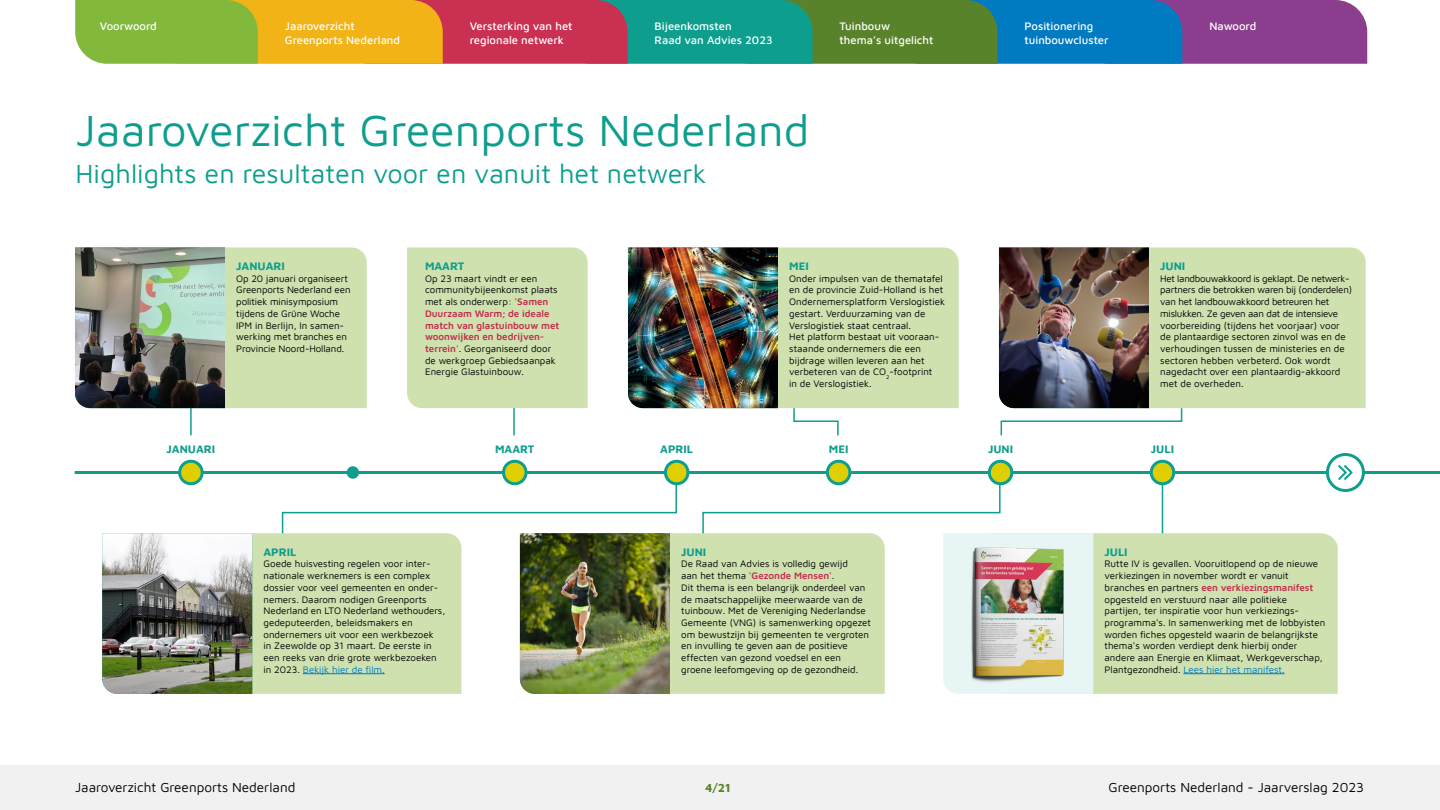
<style>
.page{position:relative;width:1440px;height:810px;background:#fff}
.page>*{position:absolute;margin:0;border:0;box-sizing:border-box;transform-origin:0 0}
.t1{font:45px "Maven Pro";color:#0e9e8e}
.t2{font:27px "Maven Pro";color:#0e9e8e}
.t3{font:13.5px "Maven Pro";color:#000}
.t4{font:700 12px "Maven Pro";color:#59832b}
.t5{font:500 11.25px/13.5px "Maven Pro";color:#fff}
.t6{font:700 11.25px "Maven Pro";color:#0e9e8e}
.t7{font:9.75px/11.7px "Maven Pro";color:#000}
.t8{font:9.75px/11.7px "Maven Pro";letter-spacing:-.025em;color:#000}
.s1{font-weight:600;color:#c2304f}
.s2{color:#007ac1}
</style>
<div class="page">
<div style="left:0;top:765px;width:1440px;height:45px;background:#f2f1f1"></div>
<svg style="left:793px;top:408px;width:46px;height:28px"></svg>
<hr style="left:75px;top:471px;width:1365px;height:3px;background:#0e9e8e">
<svg style="left:1327px;top:454px;width:36px;height:36px"></svg>
<div style="left:1326px;top:453px;width:39px;height:39px;border:3px solid #0e9e8e;border-radius:50%"></div>
<svg style="left:1338px;top:465px;width:15px;height:15px"></svg>
<div style="left:180px;top:461px;width:22px;height:23px;background:#dfce00;border-radius:50%"></div>
<div style="left:178px;top:460px;width:26px;height:25px;border:3px solid #0e9e8e;border-radius:50%"></div>
<hr style="left:190px;top:401px;width:2px;height:34px;background:#0e9e8e">
<div style="left:827px;top:461px;width:23px;height:23px;background:#dfce00;border-radius:50%"></div>
<div style="left:826px;top:460px;width:25px;height:25px;border:3px solid #0e9e8e;border-radius:50%"></div>
<hr style="left:1162px;top:472px;width:1px;height:84px;background:#0e9e8e">
<div style="left:1151px;top:461px;width:23px;height:23px;background:#dfce00;border-radius:50%"></div>
<div style="left:1150px;top:460px;width:25px;height:25px;border:3px solid #0e9e8e;border-radius:50%"></div>
<div style="left:989px;top:461px;width:23px;height:23px;background:#dfce00;border-radius:50%"></div>
<div style="left:988px;top:460px;width:25px;height:25px;border:3px solid #0e9e8e;border-radius:50%"></div>
<div style="left:1183px;top:248px;width:183px;height:160px;background:#cee1af"></div>
<svg style="left:1000px;top:248px;width:183px;height:188px"></svg>
<img style="left:999px;top:248px;width:150px;height:160px">
<div style="left:778px;top:248px;width:181px;height:160px;background:#cee1af"></div>
<img style="left:628px;top:247px;width:150px;height:161px">
<div style="left:665px;top:461px;width:23px;height:23px;background:#dfce00;border-radius:50%"></div>
<div style="left:664px;top:460px;width:25px;height:25px;border:3px solid #0e9e8e;border-radius:50%"></div>
<div style="left:504px;top:461px;width:22px;height:23px;background:#dfce00;border-radius:50%"></div>
<div style="left:502px;top:460px;width:26px;height:25px;border:3px solid #0e9e8e;border-radius:50%"></div>
<div style="left:347px;top:466px;width:12px;height:13px;background:#0e9e8e;border-radius:50%"></div>
<div style="left:225px;top:248px;width:142px;height:160px;background:#cee1af"></div>
<img style="left:75px;top:248px;width:150px;height:160px">
<div style="left:678px;top:533px;width:24px;height:161px;background:#cee1af"></div>
<svg style="left:281px;top:472px;width:397px;height:222px"></svg>
<img style="left:520px;top:533px;width:150px;height:161px">
<div style="left:252px;top:533px;width:209px;height:161px;background:#cee1af"></div>
<hr style="left:303px;top:673px;width:82px;height:1px;background:#007ac1">
<img style="left:102px;top:533px;width:150px;height:161px">
<div style="left:1093px;top:533px;width:245px;height:161px;background:#cee1af"></div>
<hr style="left:1183px;top:673px;width:102px;height:1px;background:#007ac1">
<svg style="left:702px;top:472px;width:312px;height:222px"></svg>
<img style="left:943px;top:533px;width:150px;height:161px">
<hr style="left:513px;top:401px;width:2px;height:34px;background:#0e9e8e">
<div style="left:407px;top:248px;width:181px;height:160px;background:#cee1af"></div>
<svg style="left:75px;top:0;width:1292px;height:64px;background:#757f63"></svg>
<p class="t5" style="left:100px;top:19px;width:58px">Voorwoord</p>
<p class="t5" style="left:285px;top:19px;width:117px">Jaaroverzicht<br>Greenports Nederland</p>
<p class="t5" style="left:470px;top:19px;width:104px">Versterking van het regionale netwerk</p>
<p class="t5" style="left:655px;top:19px;width:119px">Bijeenkomsten<br>Raad van Advies 2023</p>
<p class="t5" style="left:840px;top:19px;width:95px">Tuinbouw thema’s uitgelicht</p>
<p class="t5" style="left:1024px;top:19px;width:86px">Positionering tuinbouwcluster</p>
<p class="t5" style="left:1209px;top:19px;width:49px">Nawoord</p>
<h1 class="t1" style="left:76px;top:99px;width:735px">Jaaroverzicht Greenports Nederland</h1>
<h2 class="t2" style="left:76px;top:155px;width:632px">Highlights en resultaten voor en vanuit het netwerk</h2>
<p class="t6" style="left:236px;top:258px;width:50px">JANUARI</p>
<p class="t7" style="left:236px;top:272px;width:116px">Op 20 januari organiseert<br>Greenports Nederland een politiek minisymposium tijdens de Grüne Woche<br>IPM in Berlijn, In samen&shy;werking met branches en<br>Provincie Noord-Holland.</p>
<p class="t6" style="left:425px;top:258px;width:41px">MAART</p>
<p class="t7" style="left:425px;top:272px;width:136px">Op 23 maart vindt er een communitybijeenkomst plaats met als onderwerp: <span class="s1">'Samen<br>Duurzaam Warm; de ideale match van glastuinbouw met woonwijken en bedrijven&shy;terrein'</span>. Georganiseerd door de werkgroep Gebiedsaanpak<br>Energie Glastuinbouw.</p>
<p class="t6" style="left:789px;top:258px;width:21px">MEI</p>
<p class="t7" style="left:789px;top:272px;width:157px">Onder impulsen van de thematafel en de provincie Zuid-Holland is het<br>Ondernemersplatform Verslogistiek gestart. Verduurzaming van de<br>Verslogistiek staat centraal.<br>Het platform bestaat uit vooraan&shy;staande ondernemers die een bijdrage willen leveren aan het verbeteren van de CO<sub>2</sub>-footprint<br>in de Verslogistiek.</p>
<p class="t6" style="left:1160px;top:258px;width:27px">JUNI</p>
<p class="t8" style="left:1160px;top:272px;width:193px">Het landbouwakkoord is geklapt. De netwerk&shy;partners die betrokken waren bij (onderdelen) van het landbouwakkoord betreuren het mislukken. Ze geven aan dat de intensieve voorbereiding (tijdens het voorjaar) voor de plantaardige sectoren zinvol was en de verhoudingen tussen de ministeries en de sectoren hebben verbeterd. Ook wordt nagedacht over een plantaardig-akkoord met de overheden.</p>
<p class="t6" style="left:167px;top:441px;width:50px">JANUARI</p>
<p class="t6" style="left:829px;top:441px;width:21px">MEI</p>
<p class="t6" style="left:988px;top:441px;width:27px">JUNI</p>
<p class="t6" style="left:1151px;top:441px;width:25px">JULI</p>
<p class="t6" style="left:495px;top:441px;width:41px">MAART</p>
<p class="t6" style="left:660px;top:441px;width:34px">APRIL</p>
<p class="t6" style="left:263px;top:544px;width:34px">APRIL</p>
<p class="t7" style="left:263px;top:558px;width:183px">Goede huisvesting regelen voor inter&shy;nationale werknemers is een complex dossier voor veel gemeenten en onder&shy;nemers. Daarom nodigen Greenports Nederland en LTO Nederland wethouders, gedeputeerden, beleidsmakers en ondernemers uit voor een werkbezoek<br>in Zeewolde op 31 maart. De eerste in een reeks van drie grote werkbezoeken in 2023. <span class="s2">Bekijk hier de film.</span></p>
<p class="t6" style="left:681px;top:544px;width:27px">JUNI</p>
<p class="t7" style="left:681px;top:558px;width:191px">De Raad van Advies is volledig gewijd<br>aan het thema <span class="s1">'Gezonde Mensen'</span>.<br>Dit thema is een belangrijk onderdeel van de maatschappelijke meerwaarde van de tuinbouw. Met de Vereniging Nederlandse Gemeente (VNG) is samenwerking opgezet om bewustzijn bij gemeenten te vergroten en invulling te geven aan de positieve effecten van gezond voedsel en een groene leefomgeving op de gezondheid.</p>
<p class="t6" style="left:1105px;top:544px;width:25px">JULI</p>
<p class="t7" style="left:1105px;top:558px;width:222px">Rutte IV is gevallen. Vooruitlopend op de nieuwe verkiezingen in november wordt er vanuit branches en partners <span class="s1">een verkiezingsmanifest </span>opgesteld en verstuurd naar alle politieke partijen, ter inspiratie voor hun verkiezings&shy;programma's. In samenwerking met de lobbyisten worden fiches opgesteld waarin de belangrijkste thema's worden verdiept denk hierbij onder andere aan Energie en Klimaat, Werkgeverschap, Plantgezondheid. <span class="s2">Lees hier het manifest.</span></p>
<h3 class="t3" style="left:75px;top:778px;width:222px">Jaaroverzicht Greenports Nederland</h3>
<p class="t4" style="left:705px;top:779px;width:27px">4/21</p>
<h3 class="t3" style="left:1109px;top:778px;width:257px">Greenports Nederland - Jaarverslag 2023</h3>
</div>
